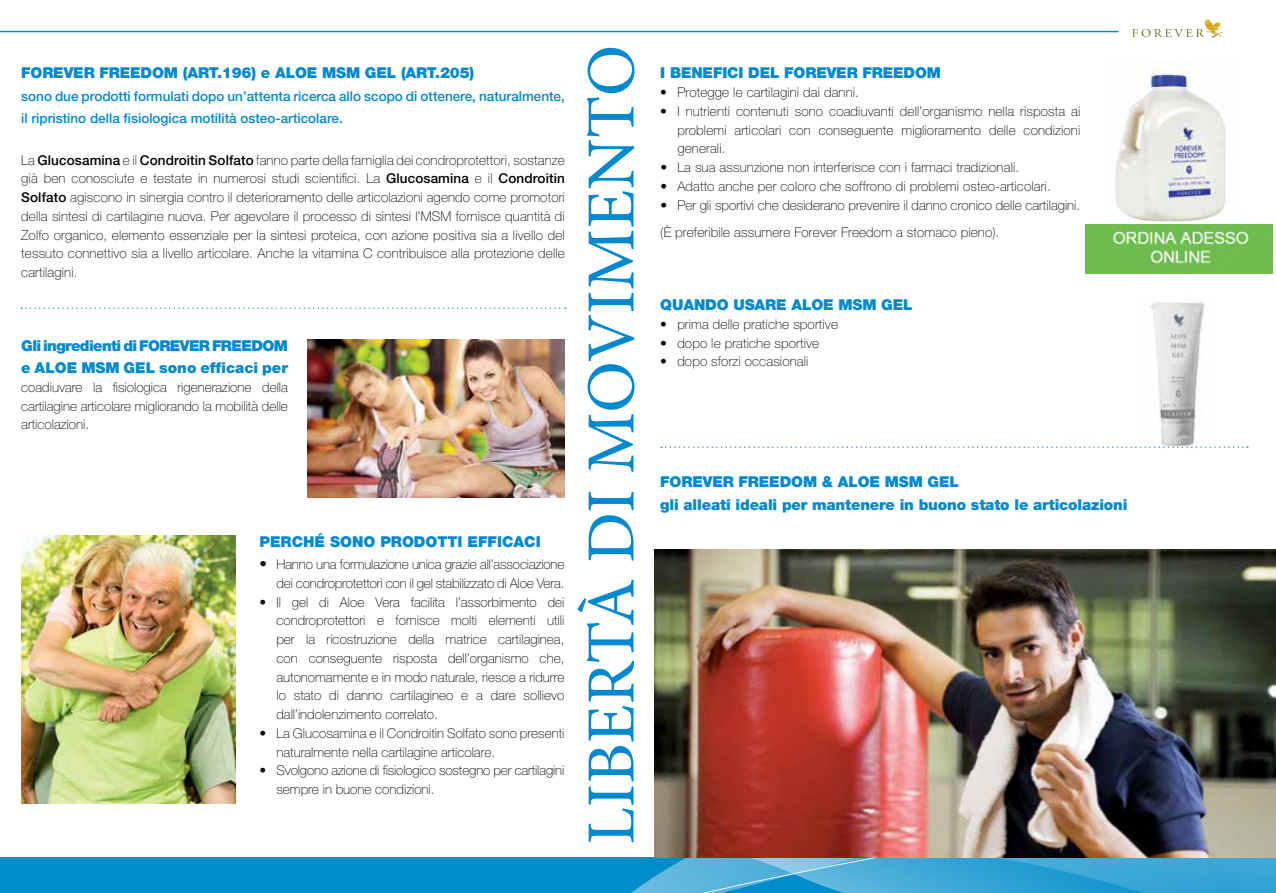
<style>
.page{position:relative;width:1276px;height:893px;background:#fff}
.page>*{position:absolute;margin:0;border:0;box-sizing:border-box;transform-origin:0 0}
.t1{font:69px "Minion Pro";color:#0089cf}
.t2{font:900 15px/22.5px "Helvetica Neue LT Std";letter-spacing:-.01em;color:#0089cf}
.t3{font:900 15px/22.5px "Helvetica Neue LT Std";letter-spacing:-.04em;color:#0089cf}
.t4{font:100 13.5px/18.8px "Helvetica Neue LT Std";color:#000;text-align:justify}
.t5{font:500 13.5px/22.5px "Helvetica Neue LT Std";color:#0089cf}
.s1{font-weight:500}
.s2{font-weight:900;font-size:15px}
</style>
<div class="page">
<div style="left:0;top:857px;width:1276px;height:36px;background:#008dcb"></div>
<svg style="left:631px;top:857px;width:645px;height:36px;background:#40a6d3"></svg>
<hr style="left:0;top:31px;width:1118px;height:1px;background:#008dcb">
<svg style="left:1132px;top:18px;width:91px;height:20px"></svg>
<img style="left:21px;top:536px;width:214px;height:268px">
<img style="left:307px;top:340px;width:257px;height:157px">
<img style="left:654px;top:550px;width:622px;height:307px">
<img style="left:1150px;top:302px;width:55px;height:144px">
<img style="left:1115px;top:62px;width:111px;height:162px">
<svg style="left:21px;top:307px;width:545px;height:2px"></svg>
<svg style="left:661px;top:446px;width:586px;height:2px"></svg>
<img style="left:1085px;top:224px;width:187px;height:50px">
<p class="t2" style="left:21px;top:62px;width:454px">FOREVER FREEDOM (ART.196) e ALOE MSM GEL (ART.205)</p>
<p class="t5" style="left:21px;top:85px;width:545px">sono due prodotti formulati dopo un’attenta ricerca allo scopo di ottenere, naturalmente, il ripristino della fisiologica motilità osteo-articolare.</p>
<p class="t4" style="left:21px;top:150px;width:545px">La <span class="s1">Glucosamina</span> e il <span class="s1">Condroitin Solfato</span> fanno parte della famiglia dei condroprotettori, sostanze già ben conosciute e testate in numerosi studi scientifici. La <span class="s1">Glucosamina</span> e il <span class="s1">Condroitin Solfato</span> agiscono in sinergia contro il deterioramento delle articolazioni agendo come promotori della sintesi di cartilagine nuova. Per agevolare il processo di sintesi l’MSM fornisce quantità di Zolfo organico, elemento essenziale per la sintesi proteica, con azione positiva sia a livello del tessuto connettivo sia a livello articolare. Anche la vitamina C contribuisce alla protezione delle cartilagini.</p>
<p class="t3" style="left:21px;top:334px;width:268px">Gli ingredienti di FOREVER FREEDOM e ALOE MSM GEL sono efficaci per</p>
<p class="t4" style="left:21px;top:378px;width:268px">coadiuvare la fisiologica rigenerazione della cartilagine articolare migliorando la mobilità delle articolazioni.</p>
<p class="t2" style="left:259px;top:530px;width:283px">PERCHÉ SONO PRODOTTI EFFICACI</p>
<p class="t4" style="left:259px;top:555px;width:306px;text-align:right"><span class="s2">•</span> Hanno una formulazione unica grazie all’associazione dei condroprotettori con il gel stabilizzato di Aloe Vera.</p>
<p class="t4" style="left:276px;top:592px;width:289px;text-indent:-17px">• Il gel di Aloe Vera facilita l’assorbimento dei condroprotettori e fornisce molti elementi utili per la ricostruzione della matrice cartilaginea, con conseguente risposta dell’organismo che, autonomamente e in modo naturale, riesce a ridurre lo stato di danno cartilagineo e a dare sollievo dall’indolenzimento correlato.</p>
<p class="t4" style="left:276px;top:724px;width:289px;text-indent:-17px">• La Glucosamina e il Condroitin Solfato sono presenti naturalmente nella cartilagine articolare.</p>
<p class="t4" style="left:276px;top:761px;width:289px;text-indent:-17px">• Svolgono azione di fisiologico sostegno per cartilagini sempre in buone condizioni.</p>
<h1 class="t1" style="left:565px;top:844px;width:801px;rotate:-90deg">LIBERTÀ DI MOVIMENTO</h1>
<p class="t2" style="left:660px;top:62px;width:282px">I BENEFICI DEL FOREVER FREEDOM</p>
<p class="t4" style="left:660px;top:83px;width:200px">• Protegge le cartilagini dai danni.</p>
<p class="t4" style="left:677px;top:102px;width:404px;text-indent:-17px">• I nutrienti contenuti sono coadiuvanti dell’organismo nella risposta ai problemi articolari con conseguente miglioramento delle condizioni generali.</p>
<p class="t4" style="left:660px;top:158px;width:360px">• La sua assunzione non interferisce con i farmaci tradizionali.</p>
<p class="t4" style="left:660px;top:177px;width:392px">• Adatto anche per coloro che soffrono di problemi osteo-articolari.</p>
<p class="t4" style="left:660px;top:191px;width:421px;line-height:27.3px">• Per gli sportivi che desiderano prevenire il danno cronico delle cartilagini. (È preferibile assumere Forever Freedom a stomaco pieno).</p>
<p class="t2" style="left:660px;top:294px;width:254px">QUANDO USARE ALOE MSM GEL</p>
<p class="t4" style="left:660px;top:315px;width:179px">• prima delle pratiche sportive</p>
<p class="t4" style="left:660px;top:333px;width:160px">• dopo le pratiche sportive</p>
<p class="t4" style="left:660px;top:352px;width:150px">• dopo sforzi occasionali</p>
<p class="t2" style="left:660px;top:471px;width:469px">FOREVER FREEDOM &amp; ALOE MSM GEL<br>gli alleati ideali per mantenere in buono stato le articolazioni</p>
</div>
